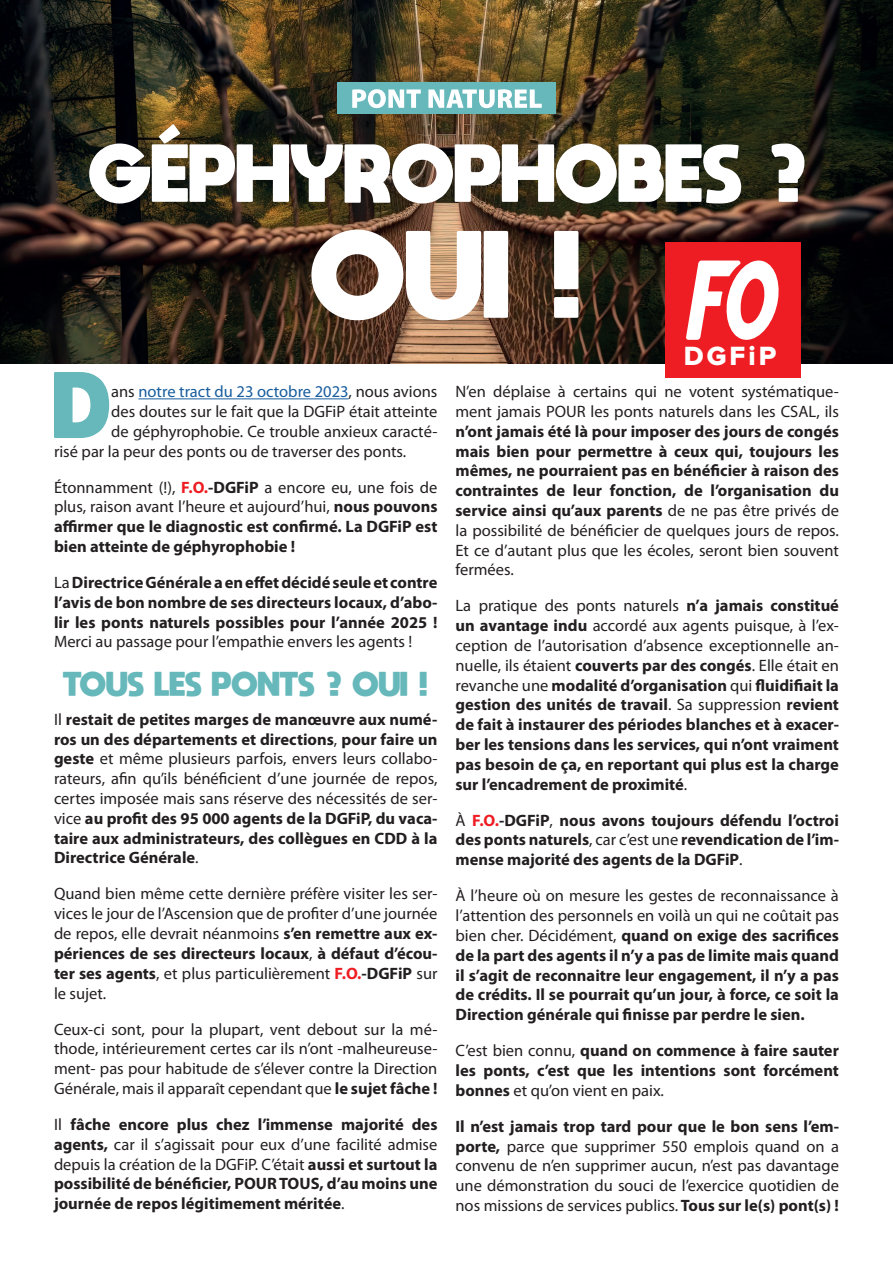
<style>
.page{position:relative;width:893px;height:1263px;background:#fff}
.page>*{position:absolute;margin:0;border:0;box-sizing:border-box;transform-origin:0 0}
.t1{font:800 66px "moon get";color:#67b8bb}
.t2{font:27.3px "Proxima Nova Extrabld";letter-spacing:.11em;color:#fff}
.t3{font:800 24px "moon get";color:#67b8bb}
.t4{font:700 16.5px/19.8px "Myriad Pro";color:#231f20;text-align:justify}
.t5{font:16.5px/19.8px "Myriad Pro";color:#231f20;text-align:justify}
.t6{font:16.5px "Myriad Pro";color:#175d9e}
.s1{color:#231f20}
.s2{font-weight:400}
.s3{color:#ee1d23}
.s4{font-weight:700}
.s5{font-weight:700;color:#ee1d23}
</style>
<div class="page">
<hr style="left:138px;top:398px;width:211px;height:1px;background:#175d9e">
<img style="left:0;top:0;width:892px;height:363px">
<div style="left:337px;top:82px;width:219px;height:32px;background:#67b8bb"></div>
<svg style="left:352px;top:89px;width:69px;height:19px"></svg>
<svg style="left:428px;top:89px;width:114px;height:19px"></svg>
<svg style="left:89px;top:124px;width:652px;height:80px"></svg>
<svg style="left:772px;top:143px;width:32px;height:59px"></svg>
<div style="left:665px;top:242px;width:135px;height:136px;background:#ee1d23"></div>
<svg style="left:686px;top:261px;width:93px;height:79px"></svg>
<svg style="left:311px;top:230px;width:267px;height:90px"></svg>
<p class="t1" style="left:54px;top:363px;width:59px">D</p>
<p class="t6" style="left:111px;top:381px;width:328px"><span class="s1">ans</span> notre tract du 23 octobre 2023<span class="s1">, nous avions</span></p>
<p class="t5" style="left:111px;top:401px;width:328px">des doutes sur le fait que la DGFiP était atteinte</p>
<p class="t5" style="left:111px;top:421px;width:328px">de géphyrophobie. Ce trouble anxieux caracté-</p>
<p class="t5" style="left:54px;top:441px;width:354px">risé par la peur des ponts ou de traverser des ponts.</p>
<p class="t4" style="left:54px;top:477px;width:385px"><span class="s2">Étonnamment (!),</span> <span class="s3">F.O.</span>-DGFiP <span class="s2">a encore eu, une fois de plus, raison avant l’heure et aujourd’hui,</span> nous pouvons affirmer que le diagnostic est confirmé. La DGFiP est bien atteinte de géphyrophobie !</p>
<p class="t4" style="left:54px;top:572px;width:385px"><span class="s2">La</span> Directrice Générale a en effet décidé seule et contre l’avis de bon nombre de ses directeurs locaux, d’abo&shy;lir les ponts naturels possibles pour l’année 2025 !<br><span class="s2">Merci au passage pour l’empathie envers les agents !</span></p>
<p class="t3" style="left:63px;top:668px;width:367px">TOUS LES PONTS ? OUI !</p>
<p class="t4" style="left:54px;top:709px;width:385px"><span class="s2">Il</span> restait de petites marges de manœuvre aux numé&shy;ros un des départements et directions<span class="s2">,</span> pour faire un geste <span class="s2">et même plusieurs parfois, envers leurs collabo&shy;rateurs, afin qu’ils bénéficient d’une journée de repos, certes imposée mais sans réserve des nécessités de ser&shy;vice</span> au profit des 95 000 agents de la DGFiP, du vaca&shy;taire aux administrateurs, des collègues en CDD à la Directrice Générale<span class="s2">.</span></p>
<p class="t5" style="left:54px;top:884px;width:385px">Quand bien même cette dernière préfère visiter les ser&shy;vices le jour de l’Ascension que de profiter d’une journée de repos, elle devrait néanmoins <span class="s4">s’en remettre aux ex&shy;périences de ses directeurs locaux</span>, <span class="s4">à défaut d’écou&shy;ter ses agents</span>, et plus particulièrement <span class="s5">F.O.</span><span class="s4">-DGFiP</span> sur le sujet.</p>
<p class="t5" style="left:54px;top:1019px;width:385px">Ceux-ci sont, pour la plupart, vent debout sur la mé&shy;thode, intérieurement certes car ils n’ont -malheureuse&shy;ment- pas pour habitude de s’élever contre la Direction Générale, mais il apparaît cependant que <span class="s4">le sujet fâche !</span></p>
<p class="t4" style="left:54px;top:1114px;width:385px"><span class="s2">Il</span> fâche encore plus chez l’immense majorité des agents, <span class="s2">car il s’agissait pour eux d’une facilité admise depuis la création de la DGFiP. C’était</span> aussi et surtout la possibilité de bénéficier, POUR TOUS, d’au moins une journée de repos légitimement méritée<span class="s2">.</span></p>
<p class="t2" style="left:684px;top:343px;width:94px">DGFiP</p>
<p class="t5" style="left:455px;top:381px;width:385px">N’en déplaise à certains qui ne votent systématique&shy;ment jamais POUR les ponts naturels dans les CSAL, ils <span class="s4">n’ont jamais été là pour imposer des jours de congés mais bien pour permettre à ceux qui, toujours les mêmes, ne pourraient pas en bénéficier à raison des contraintes de leur fonction, de l’organisation du service ainsi qu’aux parents</span> de ne pas être privés de la possibilité de bénéficier de quelques jours de repos.<br>Et ce d’autant plus que les écoles, seront bien souvent fermées.</p>
<p class="t4" style="left:455px;top:595px;width:385px"><span class="s2">La pratique des ponts naturels</span> n’a jamais constitué un avantage indu <span class="s2">accordé aux agents puisque, à l’ex&shy;ception de l’autorisation d’absence exceptionnelle an&shy;nuelle, ils étaient</span> couverts par des congés<span class="s2">. Elle était en revanche une</span> modalité d’organisation <span class="s2">qui</span> fluidifiait la gestion des unités de travail<span class="s2">. Sa suppression</span> revient de fait à instaurer des périodes blanches et à exacer&shy;ber les tensions dans les services, qui n’ont vraiment pas besoin de ça, en reportant qui plus est la charge sur l’encadrement de proximité<span class="s2">.</span></p>
<p class="t4" style="left:455px;top:810px;width:385px"><span class="s2">À</span> <span class="s3">F.O.</span>-DGFiP<span class="s2">,</span> nous avons toujours défendu l’octroi des ponts naturels<span class="s2">, car c’est une</span> revendication de l’im&shy;mense majorité des agents de la DGFiP<span class="s2">.</span></p>
<p class="t4" style="left:455px;top:885px;width:385px"><span class="s2">À l’heure où on mesure les gestes de reconnaissance à l’attention des personnels en voilà un qui ne coûtait pas bien cher. Décidément,</span> quand on exige des sacrifices de la part des agents il n’y a pas de limite mais quand il s’agit de reconnaitre leur engagement, il n’y a pas de crédits. Il se pourrait qu’un jour, à force, ce soit la Direction générale qui finisse par perdre le sien.</p>
<p class="t4" style="left:455px;top:1040px;width:385px"><span class="s2">C’est bien connu,</span> quand on commence à faire sauter les ponts, c’est que les intentions sont forcément bonnes <span class="s2">et qu’on vient en paix.</span></p>
<p class="t5" style="left:455px;top:1116px;width:385px"><span class="s4">Il n’est jamais trop tard pour que le bon sens l’em&shy;porte,</span> parce que supprimer 550 emplois quand on a convenu de n’en supprimer aucun, n’est pas davantage une démonstration du souci de l’exercice quotidien de nos missions de services publics. <span class="s4">Tous sur le(s) pont(s) !</span></p>
</div>
